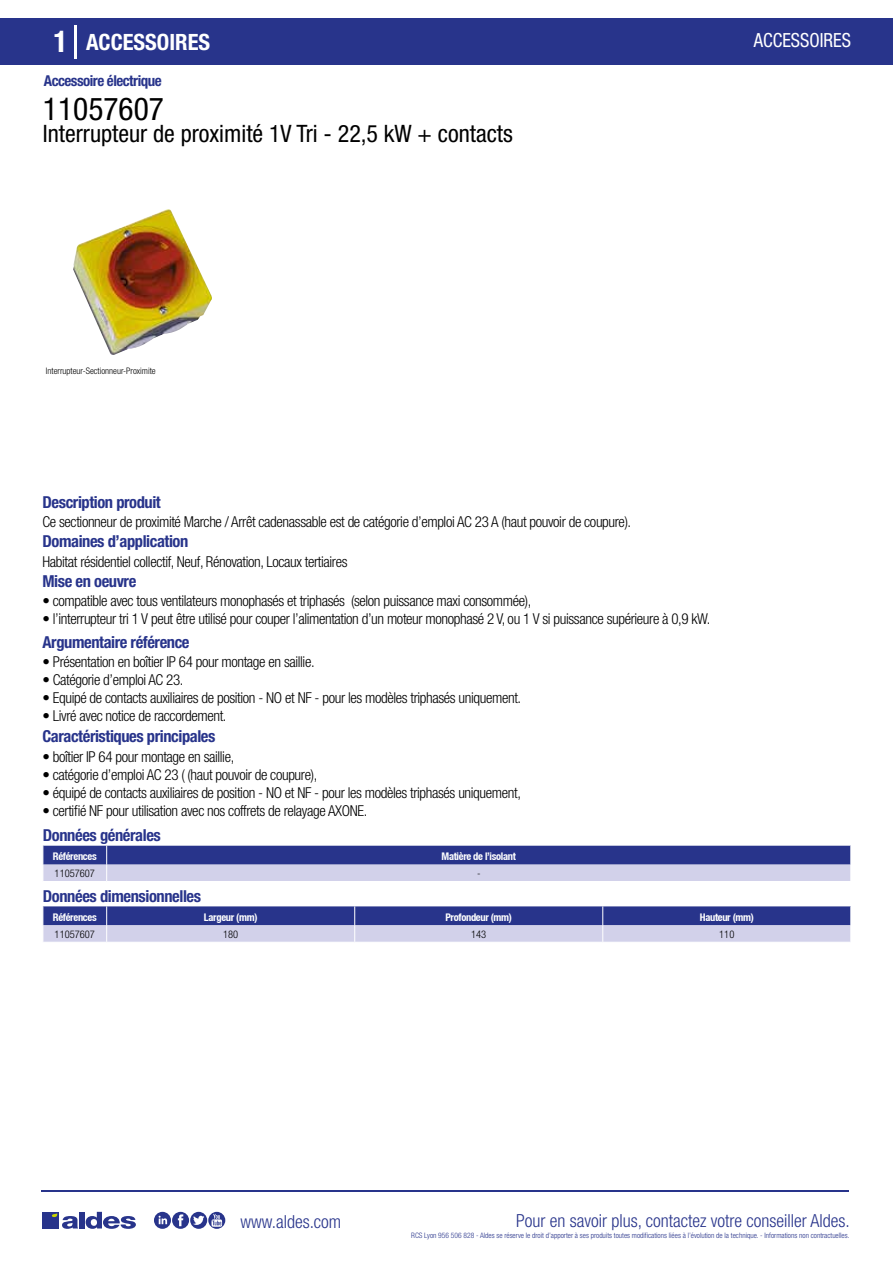
<style>
.page{position:relative;width:893px;height:1263px;background:#fff}
.page>*{position:absolute;margin:0;border:0;box-sizing:border-box;transform-origin:0 0}
.t1{font:condensed 31.5px "Helvetica Neue LT Std";color:#000}
.t2{font:condensed 24px "Helvetica Neue LT Std";color:#000}
.t3{font:700 condensed 22.5px "Helvetica Neue LT Std";color:#fff}
.t4{font:condensed 19.5px "Helvetica Neue LT Std";color:#fff;scale:.95 1}
.t5{font:300 condensed 18px "Helvetica Neue";color:#28348b}
.t6{font:700 condensed 16.5px "Helvetica Neue LT Std";letter-spacing:-.025em;color:#28348b}
.t7{font:300 condensed 15px "Helvetica Neue LT Std";letter-spacing:-.025em;color:#000}
.t8{font:700 condensed 15px "Helvetica Neue LT Std";letter-spacing:-.035em;color:#28348b}
.t9{font:700 condensed 10.5px "Helvetica Neue";letter-spacing:-.03em;color:#fff}
.t10{font:300 condensed 10.5px "Helvetica Neue";color:#000}
.t11{font:300 condensed 9px "Helvetica Neue";color:#000}
.t12{font:300 condensed 7.5px "Helvetica Neue";color:#28348b}
.s1{font-size:30px}
</style>
<div class="page">
<div style="left:0;top:18px;width:893px;height:46px;background:#28348b"></div>
<hr style="left:74px;top:25px;width:2px;height:33px;background:#fff">
<img style="left:73px;top:209px;width:139px;height:146px">
<svg style="left:43px;top:846px;width:808px;height:35px;background:#797fb8"></svg>
<svg style="left:43px;top:906px;width:808px;height:36px;background:#7b81b9"></svg>
<hr style="left:41px;top:1190px;width:808px;height:1px;background:#28348b">
<svg style="left:154px;top:1212px;width:71px;height:17px"></svg>
<div style="left:42px;top:1212px;width:17px;height:16px;background:#28348b"></div>
<div style="left:79px;top:1212px;width:5px;height:16px;background:#28348b"></div>
<svg style="left:86px;top:1212px;width:50px;height:17px"></svg>
<svg style="left:52px;top:1213px;width:26px;height:16px"></svg>
<h3 class="t3" style="left:54px;top:28px;width:158px"><span class="s1">1</span> ACCESSOIRES</h3>
<h3 class="t4" style="left:754px;top:29px;width:104px">ACCESSOIRES</h3>
<p class="t8" style="left:44px;top:71px;width:119px">Accessoire électrique</p>
<h1 class="t1" style="left:43px;top:91px;width:122px">11057607</h1>
<h2 class="t2" style="left:43px;top:120px;width:471px">Interrupteur de proximité 1V Tri - 22,5 kW + contacts</h2>
<p class="t11" style="left:46px;top:365px;width:111px">Interrupteur-Sectionneur-Proximite</p>
<p class="t6" style="left:43px;top:492px;width:120px">Description produit</p>
<p class="t6" style="left:43px;top:531px;width:147px">Domaines d’application</p>
<p class="t6" style="left:43px;top:571px;width:95px">Mise en oeuvre</p>
<p class="t7" style="left:43px;top:513px;width:590px">Ce sectionneur de proximité Marche / Arrêt cadenassable est de catégorie d’emploi AC 23 A (haut pouvoir de coupure).</p>
<p class="t7" style="left:43px;top:553px;width:307px">Habitat résidentiel collectif, Neuf, Rénovation, Locaux tertiaires</p>
<p class="t7" style="left:43px;top:592px;width:490px">• compatible avec tous ventilateurs monophasés et triphasés (selon puissance maxi consommée),</p>
<p class="t7" style="left:43px;top:610px;width:669px">• l’interrupteur tri 1 V peut être utilisé pour couper l’alimentation d’un moteur monophasé 2 V, ou 1 V si puissance supérieure à 0,9 kW.</p>
<p class="t6" style="left:43px;top:632px;width:149px">Argumentaire référence</p>
<p class="t7" style="left:43px;top:653px;width:274px">• Présentation en boîtier IP 64 pour montage en saillie.</p>
<p class="t7" style="left:43px;top:671px;width:142px">• Catégorie d’emploi AC 23.</p>
<p class="t7" style="left:43px;top:689px;width:480px">• Equipé de contacts auxiliaires de position - NO et NF - pour les modèles triphasés uniquement.</p>
<p class="t7" style="left:43px;top:707px;width:185px">• Livré avec notice de raccordement.</p>
<p class="t6" style="left:43px;top:726px;width:174px">Caractéristiques principales</p>
<p class="t7" style="left:43px;top:748px;width:193px">• boîtier IP 64 pour montage en saillie,</p>
<p class="t7" style="left:43px;top:766px;width:276px">• catégorie d’emploi AC 23 ( (haut pouvoir de coupure),</p>
<p class="t7" style="left:43px;top:784px;width:480px">• équipé de contacts auxiliaires de position - NO et NF - pour les modèles triphasés uniquement,</p>
<p class="t7" style="left:43px;top:802px;width:326px">• certifié NF pour utilisation avec nos coffrets de relayage AXONE.</p>
<p class="t6" style="left:43px;top:825px;width:119px">Données générales</p>
<p class="t9" style="left:53px;top:850px;width:45px">Références</p>
<p class="t9" style="left:442px;top:850px;width:76px">Matière de l’isolant</p>
<p class="t10" style="left:55px;top:867px;width:42px">11057607</p>
<p class="t10" style="left:477px;top:867px;width:5px">-</p>
<p class="t6" style="left:43px;top:886px;width:160px">Données dimensionnelles</p>
<p class="t9" style="left:53px;top:911px;width:45px">Références</p>
<p class="t9" style="left:204px;top:911px;width:55px">Largeur (mm)</p>
<p class="t9" style="left:445px;top:911px;width:68px">Profondeur (mm)</p>
<p class="t9" style="left:700px;top:911px;width:56px">Hauteur (mm)</p>
<p class="t10" style="left:55px;top:928px;width:42px">11057607</p>
<p class="t10" style="left:223px;top:928px;width:17px">180</p>
<p class="t10" style="left:471px;top:928px;width:17px">143</p>
<p class="t10" style="left:719px;top:928px;width:17px">110</p>
<p class="t5" style="left:240px;top:1211px;width:102px">www.aldes.com</p>
<p class="t5" style="left:516px;top:1211px;width:335px">Pour en savoir plus, contactez votre conseiller Aldes.</p>
<p class="t12" style="left:411px;top:1230px;width:440px">RCS Lyon 956 506 828 - Aldes se réserve le droit d’apporter à ses produits toutes modifications liées à l’évolution de la technique. - Informations non contractuelles.</p>
</div>
